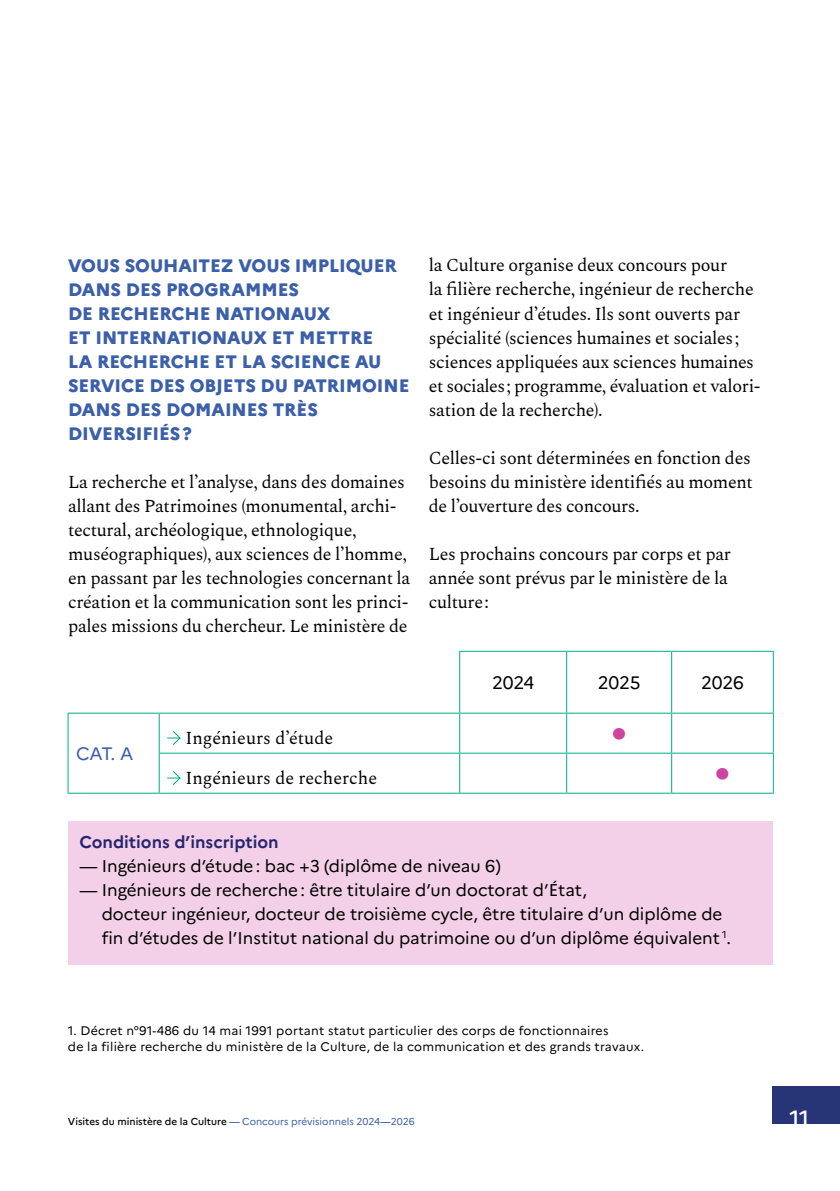
<style>
.page{position:relative;width:840px;height:1191px;background:#fff}
.page>*{position:absolute;margin:0;border:0;box-sizing:border-box;transform-origin:0 0}
.t1{font:800 32px "Marianne";color:#cd44a1}
.t2{font:500 22px "Marianne";color:#fff}
.t3{font:18px/24px "Spectral";letter-spacing:-.02em;color:#000}
.t4{font:800 18px/24px "Marianne";letter-spacing:-.005em;color:#3b5fa9}
.t5{font:18px "Spectral";color:#000}
.t6{font:18px "Marianne";letter-spacing:-.01em;color:#000}
.t7{font:18px "Marianne";color:#3b5fa9}
.t8{font:17px/24px "Marianne";color:#000}
.t9{font:700 17px "Marianne";color:#272571}
.t10{font:12.4px/16px "Marianne";letter-spacing:.02em;color:#000}
.t11{font:500 10px "Marianne";color:#000}
.s1{color:#3b5fa9}
.s2{font-weight:400;color:#3b5fa9}
</style>
<div class="page">
<hr style="left:459px;top:651px;width:107px;height:1px;background:#00ab8c">
<hr style="left:459px;top:652px;width:1px;height:60px;background:#00ab8c">
<hr style="left:566px;top:651px;width:105px;height:1px;background:#00ab8c">
<hr style="left:566px;top:652px;width:1px;height:60px;background:#00ab8c">
<hr style="left:671px;top:651px;width:102px;height:1px;background:#00ab8c">
<hr style="left:670px;top:652px;width:1px;height:60px;background:#00ab8c">
<hr style="left:772px;top:652px;width:1px;height:60px;background:#00ab8c">
<hr style="left:459px;top:712px;width:107px;height:1px;background:#00ab8c">
<hr style="left:566px;top:712px;width:105px;height:1px;background:#00ab8c">
<hr style="left:566px;top:713px;width:1px;height:39px;background:#00ab8c">
<hr style="left:671px;top:712px;width:102px;height:1px;background:#00ab8c">
<hr style="left:670px;top:713px;width:1px;height:39px;background:#00ab8c">
<hr style="left:772px;top:713px;width:1px;height:39px;background:#00ab8c">
<hr style="left:459px;top:752px;width:107px;height:1px;background:#00ab8c">
<hr style="left:566px;top:752px;width:105px;height:1px;background:#00ab8c">
<hr style="left:566px;top:753px;width:1px;height:39px;background:#00ab8c">
<hr style="left:671px;top:752px;width:102px;height:1px;background:#00ab8c">
<hr style="left:670px;top:753px;width:1px;height:39px;background:#00ab8c">
<hr style="left:772px;top:753px;width:1px;height:39px;background:#00ab8c">
<hr style="left:459px;top:792px;width:107px;height:1px;background:#00ab8c">
<hr style="left:566px;top:792px;width:105px;height:1px;background:#00ab8c">
<hr style="left:671px;top:792px;width:102px;height:1px;background:#00ab8c">
<hr style="left:67px;top:712px;width:92px;height:1px;background:#00ab8c">
<hr style="left:67px;top:713px;width:1px;height:40px;background:#00ab8c">
<hr style="left:67px;top:753px;width:1px;height:39px;background:#00ab8c">
<hr style="left:67px;top:792px;width:92px;height:1px;background:#00ab8c">
<hr style="left:159px;top:712px;width:300px;height:1px;background:#00ab8c">
<hr style="left:159px;top:713px;width:1px;height:39px;background:#00ab8c">
<hr style="left:459px;top:713px;width:1px;height:39px;background:#00ab8c">
<hr style="left:159px;top:752px;width:300px;height:1px;background:#00ab8c">
<hr style="left:159px;top:753px;width:1px;height:39px;background:#00ab8c">
<hr style="left:459px;top:753px;width:1px;height:39px;background:#00ab8c">
<hr style="left:159px;top:792px;width:300px;height:1px;background:#00ab8c">
<svg style="left:167px;top:731px;width:14px;height:14px"></svg>
<svg style="left:167px;top:771px;width:14px;height:15px"></svg>
<div style="left:68px;top:821px;width:704px;height:143px;background:#f3d0e8"></div>
<div style="left:772px;top:1085px;width:67px;height:38px;background:#273475"></div>
<p class="t4" style="left:68px;top:252px;width:343px">VOUS SOUHAITEZ VOUS IMPLIQUER<br>DANS DES PROGRAMMES<br>DE RECHERCHE NATIONAUX<br>ET INTERNATIONAUX ET METTRE<br>LA RECHERCHE ET LA SCIENCE AU<br>SERVICE DES OBJETS DU PATRIMOINE<br>DANS DES DOMAINES TRÈS<br>DIVERSIFIÉS ?</p>
<p class="t3" style="left:68px;top:468px;width:343px">La recherche et l’analyse, dans des domaines allant des Patrimoines (monumental, archi&shy;tectural, archéologique, ethnologique, muséographiques), aux sciences de l’homme, en passant par les technologies concernant la création et la communication sont les princi&shy;pales missions du chercheur. Le ministère de</p>
<p class="t3" style="left:428px;top:252px;width:333px">la Culture organise deux concours pour<br>la filière recherche, ingénieur de recherche et ingénieur d’études. Ils sont ouverts par spécialité (sciences humaines et sociales ; sciences appliquées aux sciences humaines et sociales ; programme, évaluation et valori&shy;sation de la recherche).</p>
<p class="t3" style="left:428px;top:444px;width:325px;text-align:justify">Celles-ci sont déterminées en fonction des besoins du ministère identifiés au moment de l’ouverture des concours.</p>
<p class="t3" style="left:428px;top:540px;width:303px">Les prochains concours par corps et par année sont prévus par le ministère de la culture :</p>
<p class="t6" style="left:492px;top:668px;width:43px">2024</p>
<p class="t6" style="left:597px;top:668px;width:44px">2025</p>
<p class="t6" style="left:700px;top:668px;width:44px">2026</p>
<p class="t7" style="left:76px;top:739px;width:59px">CAT. A</p>
<p class="t5" style="left:185px;top:724px;width:149px">Ingénieurs d’étude</p>
<h1 class="t1" style="left:611px;top:709px;width:17px">•</h1>
<p class="t5" style="left:185px;top:764px;width:193px">Ingénieurs de recherche</p>
<h1 class="t1" style="left:714px;top:749px;width:17px">•</h1>
<p class="t9" style="left:79px;top:828px;width:201px">Conditions d’inscription</p>
<p class="t8" style="left:79px;top:852px;width:423px">— Ingénieurs d’étude : bac +3 (diplôme de niveau 6)</p>
<p class="t8" style="left:102px;top:876px;width:630px;text-indent:-22px">— Ingénieurs de recherche : être titulaire d’un doctorat d’État,<br>docteur ingénieur, docteur de troisième cycle, être titulaire d’un diplôme de fin d’études de l’Institut national du patrimoine ou d’un diplôme équivalent <sup>1</sup>.</p>
<p class="t10" style="left:68px;top:1021px;width:577px">1. Décret n°91-486 du 14 mai 1991 portant statut particulier des corps de fonctionnaires<br>de la filière recherche du ministère de la Culture, de la communication et des grands travaux.</p>
<p class="t11" style="left:68px;top:1113px;width:348px">Visites du ministère de la Culture <span class="s1">—</span> <span class="s2">Concours prévisionnels 2024</span><span class="s1">—</span><span class="s2">2026</span></p>
<p class="t2" style="left:788px;top:1100px;width:22px">11</p>
</div>
